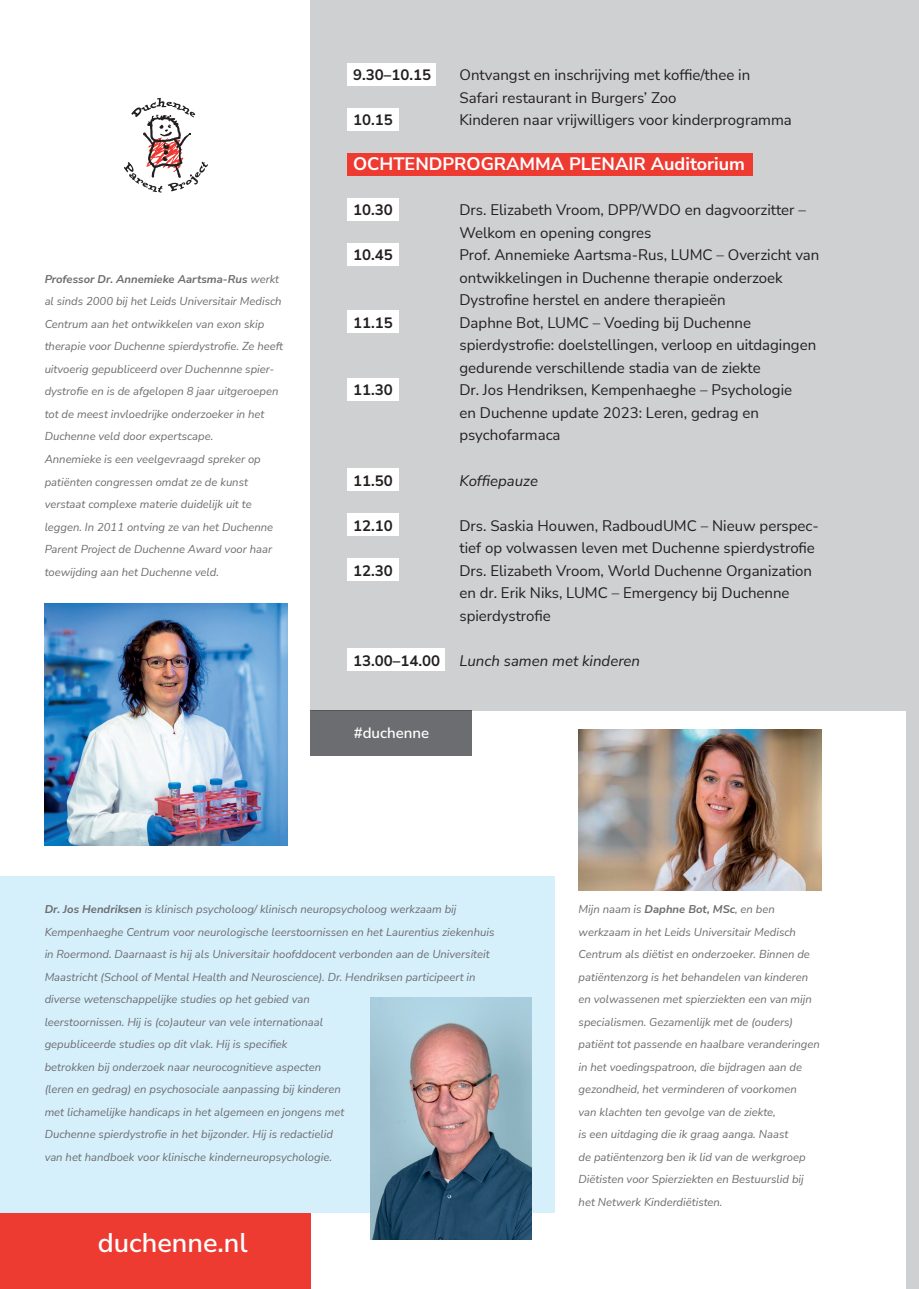
<style>
.page{position:relative;width:919px;height:1289px;background:#fff}
.page>*{position:absolute;margin:0;border:0;box-sizing:border-box;transform-origin:0 0}
.t1{font:600 27px "Nunito Sans";color:#fff}
.t2{font:700 18px "Nunito Sans";color:#fff}
.t3{font:15px/22.5px "Nunito Sans";color:#231f20}
.t4{font:700 15px "Nunito Sans";color:#231f20}
.t5{font:italic 15px "Nunito Sans";color:#231f20}
.t6{font:600 15px "Nunito Sans";color:#fff}
.t7{font:italic 11.25px/22.5px "Nunito Sans";color:#6c6d70}
.s1{font-weight:700}
</style>
<div class="page">
<div style="left:906px;top:0;width:12px;height:1288px;background:#cfd0d2"></div>
<div style="left:0;top:876px;width:554px;height:337px;background:#d6f0fb"></div>
<div style="left:310px;top:0;width:596px;height:710px;background:#cfd0d2"></div>
<div style="left:347px;top:198px;width:51px;height:23px;background:#fff"></div>
<div style="left:347px;top:108px;width:51px;height:23px;background:#fff"></div>
<div style="left:347px;top:153px;width:406px;height:23px;background:#ee3b32"></div>
<div style="left:347px;top:63px;width:88px;height:23px;background:#fff"></div>
<div style="left:347px;top:243px;width:51px;height:23px;background:#fff"></div>
<div style="left:347px;top:311px;width:51px;height:22px;background:#fff"></div>
<div style="left:347px;top:378px;width:51px;height:23px;background:#fff"></div>
<div style="left:347px;top:468px;width:51px;height:23px;background:#fff"></div>
<div style="left:347px;top:513px;width:51px;height:23px;background:#fff"></div>
<div style="left:347px;top:558px;width:51px;height:23px;background:#fff"></div>
<div style="left:347px;top:648px;width:98px;height:23px;background:#fff"></div>
<div style="left:0;top:1213px;width:310px;height:75px;background:#ee3b32"></div>
<svg style="left:124px;top:98px;width:84px;height:95px"></svg>
<img style="left:578px;top:729px;width:243px;height:161px">
<img style="left:45px;top:603px;width:242px;height:242px">
<img style="left:370px;top:997px;width:161px;height:242px">
<div style="left:310px;top:710px;width:162px;height:45px;background:#6c6d70"></div>
<p class="t7" style="left:45px;top:267px;width:240px"><span class="s1">Professor Dr. Annemieke Aartsma-Rus</span> werkt al sinds 2000 bij het Leids Universitair Medisch Centrum aan het ontwikkelen van exon skip therapie voor Duchenne spierdystrofie. Ze heeft uitvoerig gepubliceerd over Duchennne spier&shy;dystrofie en is de afgelopen 8 jaar uitgeroepen tot de meest invloedrijke onderzoeker in het Duchenne veld door expertscape.<br>Annemieke is een veelgevraagd spreker op patiënten congressen omdat ze de kunst verstaat complexe materie duidelijk uit te leggen. In 2011 ontving ze van het Duchenne Parent Project de Duchenne Award voor haar toewijding aan het Duchenne veld.</p>
<h3 class="t4" style="left:353px;top:64px;width:79px">9.30–10.15</h3>
<h3 class="t3" style="left:459px;top:63px;width:292px">Ontvangst en inschrijving met koffie/thee in<br>Safari restaurant in Burgers’ Zoo</h3>
<h3 class="t4" style="left:353px;top:109px;width:41px">10.15</h3>
<h3 class="t3" style="left:459px;top:108px;width:334px">Kinderen naar vrijwilligers voor kinderprogramma</h3>
<h2 class="t2" style="left:353px;top:151px;width:393px">OCHTENDPROGRAMMA PLENAIR Auditorium</h2>
<h3 class="t4" style="left:353px;top:199px;width:41px">10.30</h3>
<h3 class="t3" style="left:459px;top:198px;width:348px">Drs. Elizabeth Vroom, DPP/WDO en dagvoorzitter –<br>Welkom en opening congres</h3>
<h3 class="t4" style="left:353px;top:244px;width:41px">10.45</h3>
<h3 class="t3" style="left:459px;top:243px;width:361px">Prof. Annemieke Aartsma-Rus, LUMC – Overzicht van ontwikkelingen in Duchenne therapie onderzoek<br>Dystrofine herstel en andere therapieën</h3>
<h3 class="t4" style="left:353px;top:312px;width:41px">11.15</h3>
<h3 class="t3" style="left:459px;top:311px;width:358px">Daphne Bot, LUMC – Voeding bij Duchenne spierdystrofie: doelstellingen, verloop en uitdagingen gedurende verschillende stadia van de ziekte</h3>
<h3 class="t4" style="left:353px;top:379px;width:41px">11.30</h3>
<h3 class="t3" style="left:459px;top:378px;width:334px">Dr. Jos Hendriksen, Kempenhaeghe – Psychologie en Duchenne update 2023: Leren, gedrag en psychofarmaca</h3>
<h3 class="t4" style="left:353px;top:469px;width:41px">11.50</h3>
<h3 class="t5" style="left:459px;top:470px;width:80px">Koffiepauze</h3>
<h3 class="t4" style="left:353px;top:514px;width:41px">12.10</h3>
<h3 class="t3" style="left:459px;top:513px;width:361px">Drs. Saskia Houwen, RadboudUMC – Nieuw perspec&shy;tief op volwassen leven met Duchenne spierdystrofie</h3>
<h3 class="t4" style="left:353px;top:559px;width:41px">12.30</h3>
<h3 class="t3" style="left:459px;top:558px;width:354px">Drs. Elizabeth Vroom, World Duchenne Organization en dr. Erik Niks, LUMC – Emergency bij Duchenne spierdystrofie</h3>
<h3 class="t4" style="left:353px;top:649px;width:88px">13.00–14.00</h3>
<h3 class="t5" style="left:459px;top:650px;width:182px">Lunch samen met kinderen</h3>
<h3 class="t6" style="left:353px;top:722px;width:77px">#duchenne</h3>
<p class="t7" style="left:45px;top:897px;width:451px"><span class="s1">Dr. Jos Hendriksen</span> is klinisch psycholoog/ klinisch neuropsycholoog werkzaam bij Kempenhaeghe Centrum voor neurologische leerstoornissen en het Laurentius ziekenhuis in Roermond. Daarnaast is hij als Universitair hoofddocent verbonden aan de Universiteit Maastricht (School of Mental Health and Neuroscience). Dr. Hendriksen participeert in diverse wetenschappelijke studies op het gebied van<br>leerstoornissen. Hij is (co)auteur van vele internationaal<br>gepubliceerde studies op dit vlak. Hij is specifiek<br>betrokken bij onderzoek naar neurocognitieve aspecten<br>(leren en gedrag) en psychosociale aanpassing bij kinderen<br>met lichamelijke handicaps in het algemeen en jongens met<br>Duchenne spierdystrofie in het bijzonder. Hij is redactielid<br>van het handboek voor klinische kinderneuropsychologie.</p>
<h1 class="t1" style="left:98px;top:1223px;width:151px">duchenne.nl</h1>
<p class="t7" style="left:578px;top:897px;width:243px">Mijn naam is <span class="s1">Daphne Bot, MSc</span>, en ben werkzaam in het Leids Universitair Medisch Centrum als diëtist en onderzoeker. Binnen de patiëntenzorg is het behandelen van kinderen en volwassenen met spierziekten een van mijn specialismen. Gezamenlijk met de (ouders) patiënt tot passende en haalbare veranderingen in het voedingspatroon, die bijdragen aan de gezondheid, het verminderen of voorkomen<br>van klachten ten gevolge van de ziekte,<br>is een uitdaging die ik graag aanga. Naast<br>de patiëntenzorg ben ik lid van de werkgroep Diëtisten voor Spierziekten en Bestuurslid bij het Netwerk Kinderdiëtisten.</p>
</div>
